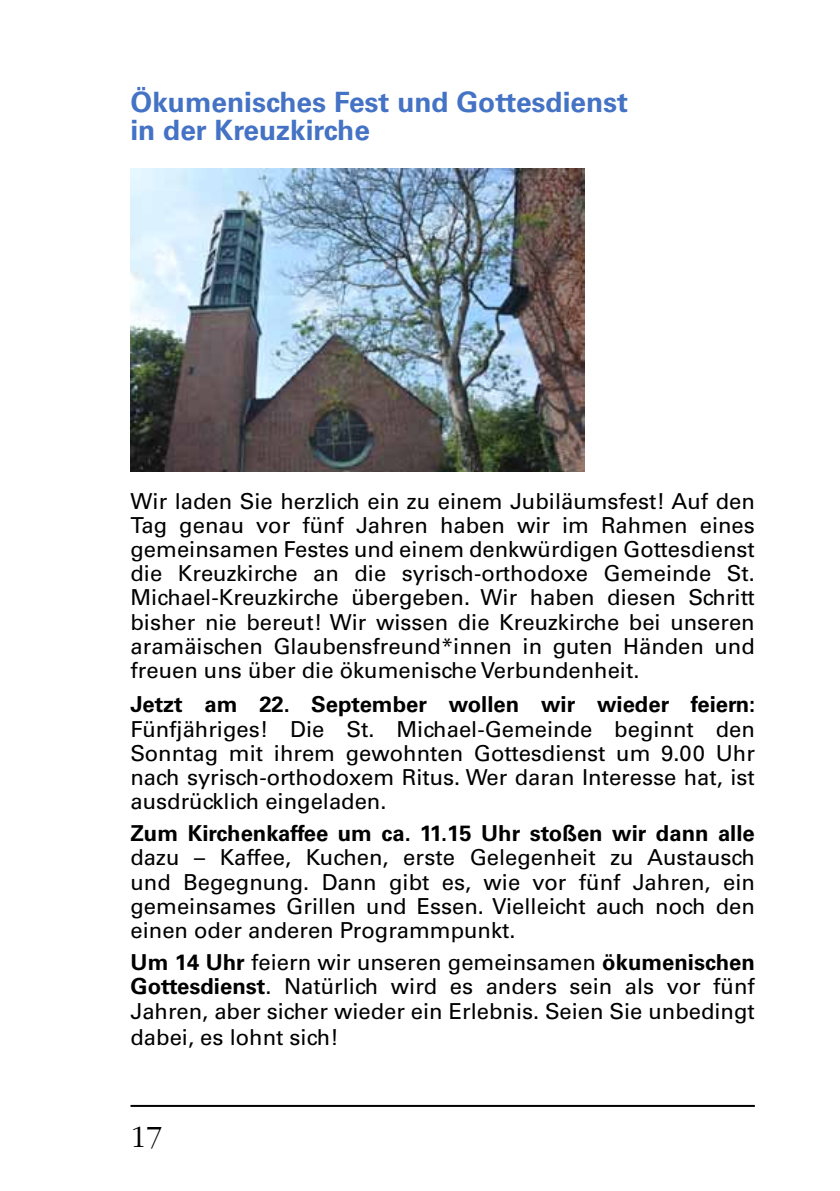
<style>
.page{position:relative;width:840px;height:1191px;background:#fff}
.page>*{position:absolute;margin:0;border:0;box-sizing:border-box;transform-origin:0 0}
.t1{font:300 32px "Garamond";color:#000}
.t2{font:700 28px/28px "Univers LT";color:#4472c4}
.t3{font:22px/24.2px "Univers LT";color:#000;text-align:justify}
.t4{font:700 22px "Univers LT";color:#000}
.s1{font-weight:700}
</style>
<div class="page">
<hr style="left:130px;top:1105px;width:624px;height:2px;background:#000">
<img style="left:130px;top:169px;width:454px;height:302px">
<p class="t2" style="left:130px;top:88px;width:499px">Ökumenisches Fest und Gottesdienst in der Kreuzkirche</p>
<p class="t3" style="left:130px;top:489px;width:625px">Wir laden Sie herzlich ein zu einem Jubiläumsfest! Auf den Tag genau vor fünf Jahren haben wir im Rahmen eines gemeinsamen Festes und einem denkwürdigen Gottesdienst die Kreuzkirche an die syrisch-orthodoxe Gemeinde St.<br>Michael-Kreuzkirche übergeben. Wir haben diesen Schritt bisher nie bereut! Wir wissen die Kreuzkirche bei unseren aramäischen Glaubensfreund*innen in guten Händen und freuen uns über die ökumenische Verbundenheit.</p>
<p class="t4" style="left:130px;top:691px;width:626px">Jetzt am 22. September wollen wir wieder feiern:</p>
<p class="t3" style="left:130px;top:717px;width:625px">Fünfjähriges! Die St. Michael-Gemeinde beginnt den Sonntag mit ihrem gewohnten Gottesdienst um 9.00 Uhr nach syrisch-orthodoxem Ritus. Wer daran Interesse hat, ist ausdrücklich eingeladen.</p>
<p class="t4" style="left:130px;top:820px;width:625px">Zum Kirchenkaffee um ca. 11.15 Uhr stoßen wir dann alle</p>
<p class="t3" style="left:130px;top:845px;width:625px">dazu – Kaffee, Kuchen, erste Gelegenheit zu Austausch und Begegnung. Dann gibt es, wie vor fünf Jahren, ein gemeinsames Grillen und Essen. Vielleicht auch noch den einen oder anderen Programmpunkt.</p>
<p class="t3" style="left:130px;top:950px;width:625px"><span class="s1">Um 14 Uhr</span> feiern wir unseren gemeinsamen <span class="s1">ökumenischen Gottesdienst</span>. Natürlich wird es anders sein als vor fünf Jahren, aber sicher wieder ein Erlebnis. Seien Sie unbedingt</p>
<p class="t3" style="left:130px;top:1025px;width:209px">dabei, es lohnt sich!</p>
<h1 class="t1" style="left:130px;top:1120px;width:33px">17</h1>
</div>
